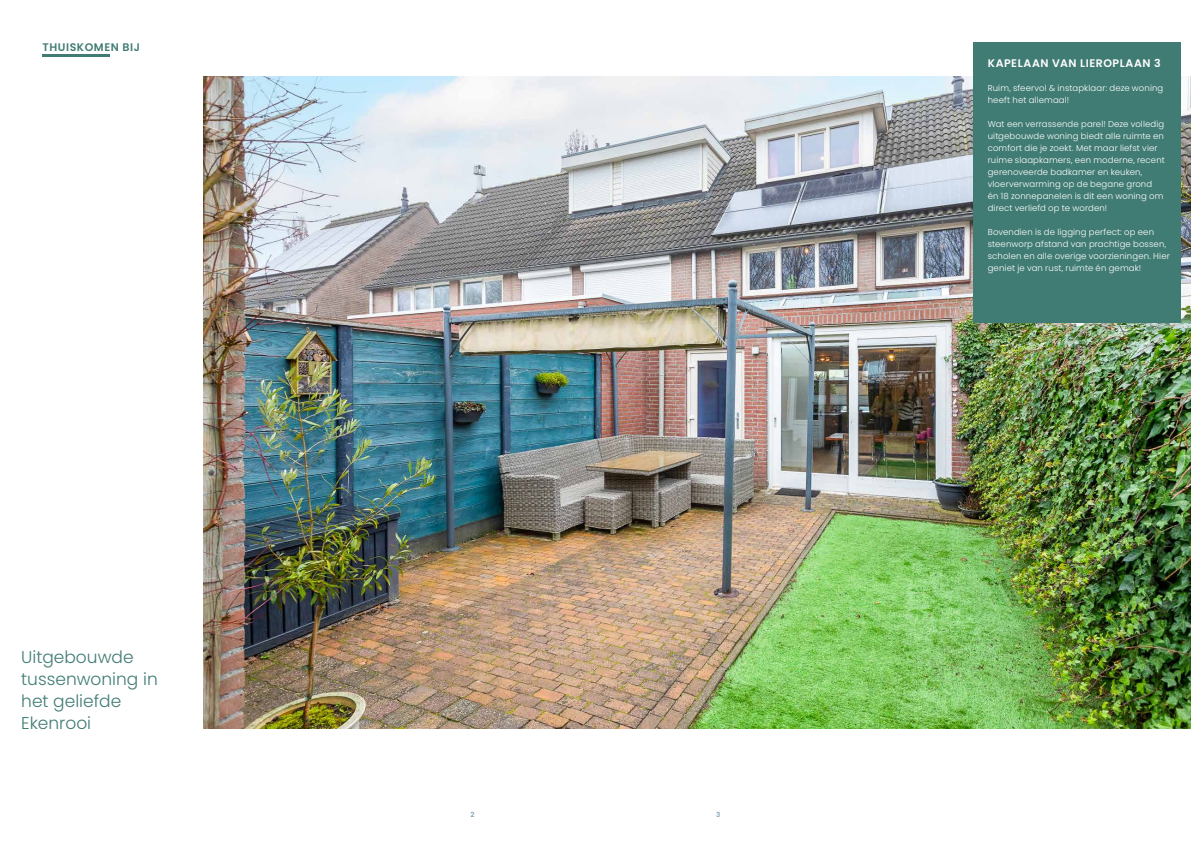
<style>
.page{position:relative;width:1191px;height:842px;background:#fff}
.page>*{position:absolute;margin:0;border:0;box-sizing:border-box;transform-origin:0 0}
.t1{font:300 17px/22px "Poppins";color:#417c74}
.t2{font:600 11px "Poppins";letter-spacing:.05em;color:#fff}
.t3{font:600 11px "Poppins";letter-spacing:.05em;color:#417c74}
.t4{font:300 8.5px/12px "Poppins";letter-spacing:.015em;color:#fff}
.t5{font:600 7px "Poppins";color:#83a3b2}
</style>
<div class="page">
<img style="left:203px;top:77px;width:988px;height:652px">
<div style="left:973px;top:43px;width:208px;height:280px;background:#417c74"></div>
<hr style="left:43px;top:55px;width:67px;height:2px;background:#417c74">
<p class="t3" style="left:43px;top:40px;width:99px">THUISKOMEN BIJ</p>
<p class="t1" style="left:21px;top:646px;width:138px">Uitgebouwde tussenwoning in het geliefde</p>
<p class="t1" style="left:21px;top:712px;width:71px">Ekenrooi</p>
<p class="t5" style="left:470px;top:810px;width:6px">2</p>
<p class="t5" style="left:716px;top:810px;width:6px">3</p>
<p class="t2" style="left:987px;top:56px;width:175px">KAPELAAN VAN LIEROPLAAN 3</p>
<p class="t4" style="left:987px;top:82px;width:177px">Ruim, sfeervol &amp; instapklaar: deze woning heeft het allemaal!</p>
<p class="t4" style="left:987px;top:118px;width:179px">Wat een verrassende parel! Deze volledig uitgebouwde woning biedt alle ruimte en comfort die je zoekt. Met maar liefst vier ruime slaapkamers, een moderne, recent gerenoveerde badkamer en keuken, vloerverwarming op de begane grond én 18 zonnepanelen is dit een woning om direct verliefd op te worden!</p>
<p class="t4" style="left:987px;top:226px;width:184px">Bovendien is de ligging perfect: op een steenworp afstand van prachtige bossen, scholen en alle overige voorzieningen. Hier geniet je van rust, ruimte én gemak!</p>
</div>
